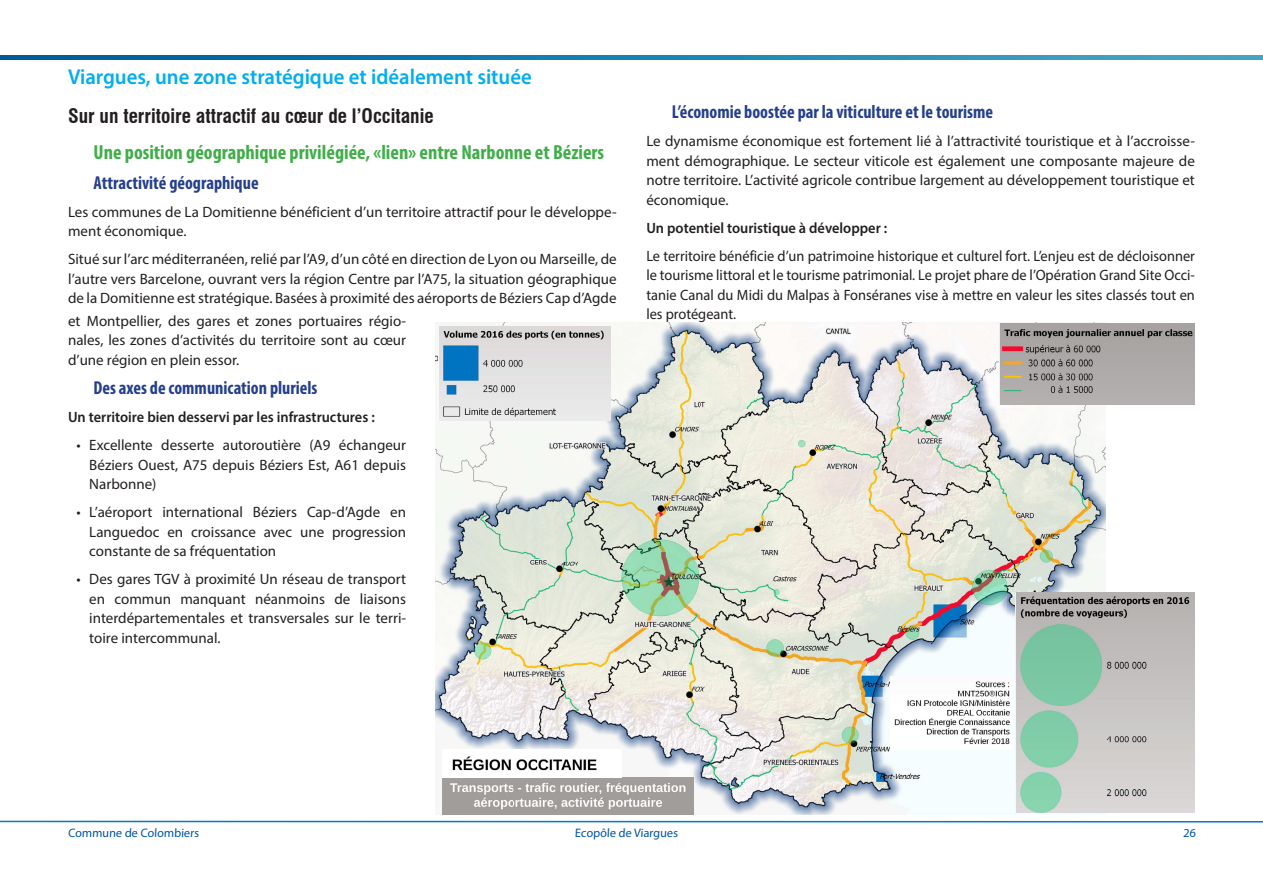
<style>
.page{position:relative;width:1263px;height:893px;background:#fff}
.page>*{position:absolute;margin:0;border:0;box-sizing:border-box;transform-origin:0 0}
.TITRE_3{font:600 21.6px "Myriad Pro";color:#00aeef;scale:.96 1}
.TITRE_5{font:700 condensed 20.4px "Myriad Pro";color:#40ae49}
.TITRE_4{font:700 condensed 19.5px "Swiss 721 BT";color:#231f20}
.TITRE_6{font:700 condensed 18.75px "Myriad Pro";color:#253f8e}
.corps_de_texte_1{font:15px/19.5px "Myriad Pro";color:#231f20;text-align:justify}
.corps_de_texte_1_semi_gras{font:15px/19.5px "Myriad Pro";color:#231f20;text-align:justify}
.corps_de_texte_1_semi_gras-2{font:15px/19.5px "Myriad Pro";color:#231f20;text-align:justify;scale:.96 1}
.corps_de_texte_1_semi_gras-3{font:600 15px "Myriad Pro";color:#231f20;scale:.96 1}
.t1{font:12.3px "Myriad Pro";color:#0155a5}
</style>
<div class="page">
<hr style="left:0;top:821px;width:1263px;height:1px;background:#007ac2">
<svg style="left:0;top:55px;width:1263px;height:5px"></svg>
<img style="left:436px;top:322px;width:669px;height:492px">
<img style="left:1015px;top:593px;width:180px;height:220px">
<img style="left:999px;top:323px;width:196px;height:81px">
<img style="left:890px;top:676px;width:122px;height:73px">
<img style="left:442px;top:777px;width:252px;height:37px">
<img style="left:442px;top:749px;width:180px;height:28px">
<img style="left:438px;top:326px;width:172px;height:94px">
<p class="TITRE_3" style="left:68px;top:63px;width:485px">Viargues, une zone stratégique et idéalement située</p>
<p class="TITRE_4" style="left:68px;top:104px;width:367px">Sur un territoire attractif au cœur de l’Occitanie</p>
<p class="TITRE_5" style="left:94px;top:140px;width:512px">Une position géographique privilégiée, «lien» entre Narbonne et Béziers</p>
<p class="TITRE_6" style="left:94px;top:171px;width:167px">Attractivité géographique</p>
<p class="corps_de_texte_1" style="left:68px;top:202px;width:550px">Les communes de La Domitienne bénéficient d’un territoire attractif pour le développe&shy;ment économique.</p>
<p class="corps_de_texte_1" style="left:68px;top:249px;width:550px">Situé sur l’arc méditerranéen, relié par l’A9, d’un côté en direction de Lyon ou Marseille, de l’autre vers Barcelone, ouvrant vers la région Centre par l’A75, la situation géographique de la Domitienne est stratégique. Basées à proximité des aéroports de Béziers Cap d’Agde</p>
<p class="corps_de_texte_1" style="left:68px;top:311px;width:340px">et Montpellier, des gares et zones portuaires régio&shy;nales, les zones d’activités du territoire sont au cœur d’une région en plein essor.</p>
<p class="TITRE_6" style="left:94px;top:376px;width:225px">Des axes de communication pluriels</p>
<p class="corps_de_texte_1_semi_gras-3" style="left:68px;top:408px;width:321px">Un territoire bien desservi par les infrastructures :</p>
<p class="corps_de_texte_1_semi_gras" style="left:89px;top:435px;width:318px;text-indent:-13px">• Excellente desserte autoroutière (A9 échangeur Béziers Ouest, A75 depuis Béziers Est, A61 depuis Narbonne)</p>
<p class="corps_de_texte_1_semi_gras" style="left:89px;top:502px;width:318px;text-indent:-13px">• L’aéroport international Béziers Cap-d’Agde en Languedoc en croissance avec une progression constante de sa fréquentation</p>
<p class="corps_de_texte_1_semi_gras" style="left:89px;top:569px;width:318px;text-indent:-13px">• Des gares TGV à proximité Un réseau de transport en commun manquant néanmoins de liaisons interdépartementales et transversales sur le terri&shy;toire intercommunal.</p>
<p class="TITRE_6" style="left:672px;top:100px;width:323px">L’économie boostée par la viticulture et le tourisme</p>
<p class="corps_de_texte_1" style="left:646px;top:131px;width:550px">Le dynamisme économique est fortement lié à l’attractivité touristique et à l’accroisse&shy;ment démographique. Le secteur viticole est également une composante majeure de notre territoire. L’activité agricole contribue largement au développement touristique et économique.</p>
<p class="corps_de_texte_1_semi_gras-3" style="left:646px;top:218px;width:252px">Un potentiel touristique à développer :</p>
<p class="corps_de_texte_1_semi_gras-2" style="left:646px;top:246px;width:573px">Le territoire bénéficie d’un patrimoine historique et culturel fort. L’enjeu est de décloisonner le tourisme littoral et le tourisme patrimonial. Le projet phare de l’Opération Grand Site Occi&shy;tanie Canal du Midi du Malpas à Fonséranes vise à mettre en valeur les sites classés tout en les protégeant.</p>
<p class="t1" style="left:68px;top:825px;width:133px">Commune de Colombiers</p>
<p class="t1" style="left:575px;top:825px;width:105px">Ecopôle de Viargues</p>
<p class="t1" style="left:1183px;top:825px;width:15px">26</p>
</div>
